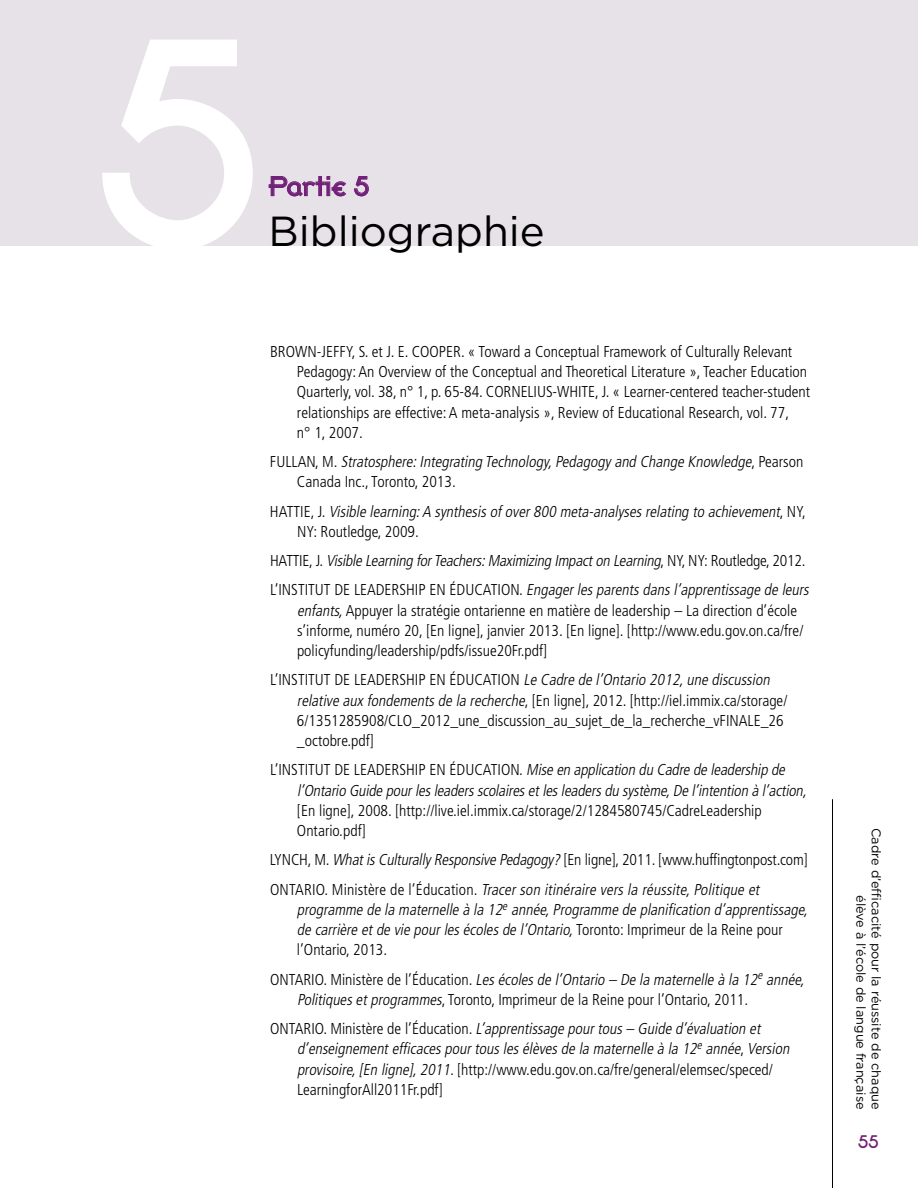
<style>
.page{position:relative;width:918px;height:1188px;background:#fff}
.page>*{position:absolute;margin:0;border:0;box-sizing:border-box;transform-origin:0 0}
.t1{font:292.5px "Broadband ICG";color:#fff}
.t2{font:42px "Gotham";color:#000}
.t3{font:27px "Broadband ICG";color:#712177}
.t4{font:18px "Broadband ICG";color:#712177}
.Glosary_Copy{font:300 condensed 15.75px/20.2px "Frutiger";color:#000}
.Glosary_Copy-2{font:italic 300 condensed 15.75px/20.2px "Frutiger";color:#000}
.t5{font:12.75px/15.3px "Gotham";color:#000;text-align:right}
.s1{font-style:normal}
.s2{font-style:italic}
</style>
<div class="page">
<div style="left:0;top:0;width:918px;height:246px;background:#e7e2e7"></div>
<hr style="left:832px;top:799px;width:1px;height:389px;background:#000">
<svg style="left:269px;top:176px;width:77px;height:20px"></svg>
<svg style="left:354px;top:176px;width:15px;height:20px"></svg>
<h1 class="t1" style="left:91px;top:-35px;width:172px">5</h1>
<p class="t3" style="left:268px;top:170px;width:102px">Partie 5</p>
<h1 class="t2" style="left:268px;top:204px;width:278px">Bibliographie</h1>
<p class="Glosary_Copy" style="left:297px;top:341px;width:515px;text-indent:-27px">BROWN-JEFFY, S. et J. E. COOPER. « Toward a Conceptual Framework of Culturally Relevant Pedagogy: An Overview of the Conceptual and Theoretical Literature », Teacher Education Quarterly, vol. 38, n° 1, p. 65-84. CORNELIUS-WHITE, J. « Learner-centered teacher-student relationships are effective: A meta-analysis », Review of Educational Research, vol. 77,<br>n° 1, 2007.</p>
<p class="Glosary_Copy-2" style="left:297px;top:452px;width:508px;text-indent:-27px"><span class="s1">F U L L A N , M .</span> Stratosphere:Integrating Technology,Pedagogyand Change Knowledge<span class="s1">, P e a r s o n<br>Canada Inc., Toronto, 2013.</span></p>
<p class="Glosary_Copy-2" style="left:297px;top:501px;width:510px;text-indent:-27px"><span class="s1">H AT T I E , J .</span> Visible learning:A synthesisofover800 meta-analysesrelating to achievement<span class="s1">, N Y,<br>NY: Routledge, 2009.</span></p>
<p class="Glosary_Copy-2" style="left:270px;top:551px;width:537px"><span class="s1">H AT T I E , J .</span> Visible Learning forTeachers:Maximizing Impacton Learning<span class="s1">, N Y, N Y : R o u t l e d g e , 2 0 1 2 .</span></p>
<p class="Glosary_Copy" style="left:297px;top:580px;width:517px;text-indent:-27px">L’ I N S T I T U T D E L E A D E R S H I P E N É D U C AT I O N . <span class="s2">Engagerlesparentsdansl’apprentissage de leurs enfants,</span>Appuyer la stratégie ontarienne en matière de leadership – La direction d’école s’informe, numéro 20, [En ligne], janvier 2013. [En ligne]. [http://www.edu.gov.on.ca/fre/</p>
<p class="Glosary_Copy" style="left:297px;top:641px;width:252px">policyfunding/leadership/pdfs/issue20Fr.pdf]</p>
<p class="Glosary_Copy" style="left:297px;top:670px;width:492px;text-indent:-27px">L’ I N ST I T U T D E L EA D E R S H I P E N É D U C AT I O N <span class="s2">Le Cadre de l’Ontario 2012,une discussion relative aux fondementsde la recherche</span>, [ E n l i g n e ] , 2 0 1 2 . [http://iel.immix.ca/storage/</p>
<p class="Glosary_Copy" style="left:297px;top:710px;width:488px">6/1351285908/CLO_2012_une_discussion_au_sujet_de_la_recherche_vFINALE_26 _octobre.pdf]</p>
<p class="Glosary_Copy-2" style="left:297px;top:760px;width:514px;text-indent:-27px"><span class="s1">L’ I N S T I T U T D E L E A D E R S H I P E N É D U C AT I O N .</span> Mise en application du Cadre de leadership de l’Ontario Guide pourlesleadersscolairesetlesleadersdu système,De l’intention à l’action, <span class="s1">[En ligne], 2008. [http://live.iel.immix.ca/storage/2/1284580745/CadreLeadership</span></p>
<p class="Glosary_Copy" style="left:297px;top:821px;width:70px">Ontario.pdf]</p>
<p class="Glosary_Copy" style="left:270px;top:850px;width:539px">LY N C H , M . <span class="s2">What is Culturally Responsive Pedagogy?</span> [ E n l i g n e ] , 2 0 1 1 . [ w w w . h u ffi n g t o n p o s t . c o m ]</p>
<p class="Glosary_Copy-2" style="left:297px;top:879px;width:515px;text-indent:-27px"><span class="s1">O N TA R I O . M i n i s t è r e d e l ’ É d u c a t i o n .</span> Tracerson itinéraire versla réussite,Politique et programme de la maternelle à la 12<sup>e</sup> année,Programme de planification d’apprentissage, de carrière etde vie pourlesécolesde l’Ontario,<span class="s1">To r o n t o : I m p r i m e u r d e l a R e i n e p o u r l’Ontario, 2013.</span></p>
<p class="Glosary_Copy" style="left:297px;top:969px;width:512px;text-indent:-27px">O N TA R I O . M i n i st è r e d e l ’ É d u c a t i o n . <span class="s2">Lesécolesde l’Ontario – De la maternelle à la 12</span><sup>e</sup> <span class="s2">année,<br>Politiquesetprogrammes</span>, Toronto, Imprimeur de la Reine pour l’Ontario, 2011.</p>
<p class="Glosary_Copy-2" style="left:297px;top:1019px;width:497px;text-indent:-27px"><span class="s1">O N TA R I O . M i n i s t è r e d e l ’ É d u c a t i o n .</span> L’apprentissage pourtous– Guide d’évaluation et d’enseignementefficacespourtouslesélèvesde la maternelle à la 12<sup>e</sup> année<span class="s1">,</span> Version provisoire,[En ligne],2011.<span class="s1">[http://www.edu.gov.on.ca/fre/general/elemsec/speced/</span></p>
<p class="Glosary_Copy" style="left:297px;top:1079px;width:147px">LearningforAll2011Fr.pdf]</p>
<p class="t5" style="left:884px;top:828px;width:283px;rotate:90deg">Cadre d’efficacité pour la réussite de chaque élève à l’école de langue française</p>
<p class="t4" style="left:858px;top:1130px;width:22px">55</p>
</div>
